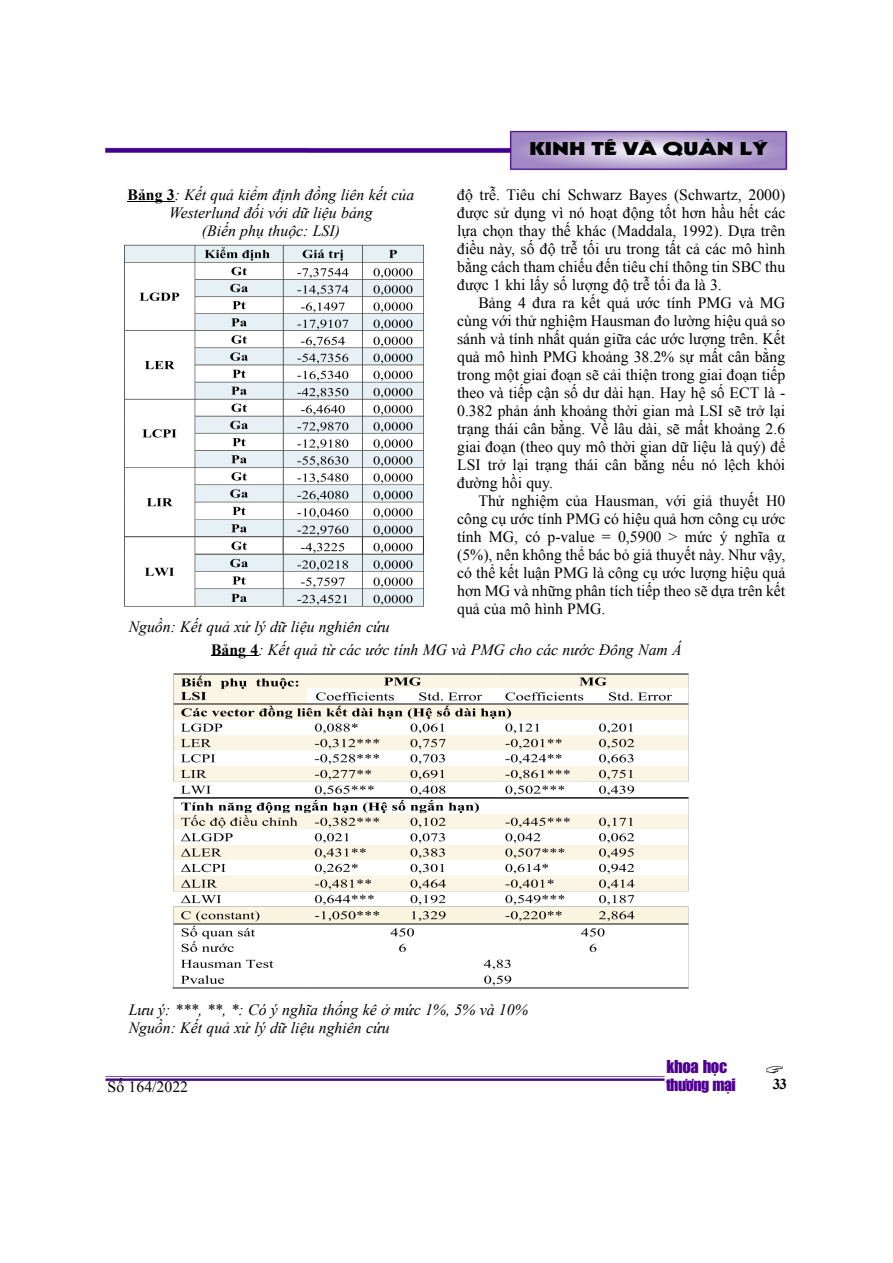
<style>
.page{position:relative;width:893px;height:1263px;background:#fff}
.page>*{position:absolute;margin:0;border:0;box-sizing:border-box;transform-origin:0 0}
.t1{font:18px "UTM Kabel KT";color:#000;scale:1.45 1}
.t2{font:16.5px "UTM Impact";letter-spacing:-.02em;color:#4e0091}
.t3{font:15.75px/18px "Times New Roman";color:#000;text-align:justify}
.t4{font:italic 15.75px/18px "Times New Roman";color:#000}
.t5{font:15.75px "UTM Impact";letter-spacing:-.035em;color:#4e0091}
.t6{font:700 15px "Times New Roman";color:#000}
.s1{font-weight:700;font-style:normal}
</style>
<div class="page">
<img style="left:105px;top:1076px;width:560px;height:5px">
<img style="left:509px;top:130px;width:279px;height:40px">
<img style="left:105px;top:147px;width:409px;height:7px">
<div style="left:664px;top:1077px;width:82px;height:26px;background:#fff"></div>
<hr style="left:127px;top:201px;width:48px;height:1px;background:#000">
<img style="left:124px;top:244px;width:300px;height:363px">
<hr style="left:211px;top:656px;width:47px;height:1px;background:#000">
<img style="left:172px;top:673px;width:517px;height:316px">
<p class="t1" style="left:529px;top:137px;width:166px">KINH TẾ VÀ QUẢN LÝ</p>
<p class="t4" style="left:127px;top:186px;width:288px;text-align:center"><span class="s1">Bảng 3</span>: Kết quả kiểm định đồng liên kết của<br>Westerlund đối với dữ liệu bảng<br>(Biến phụ thuộc: LSI)</p>
<p class="t3" style="left:457px;top:186px;width:330px">độ trễ. Tiêu chí Schwarz Bayes (Schwartz, 2000) được sử dụng vì nó hoạt động tốt hơn hầu hết các lựa chọn thay thế khác (Maddala, 1992). Dựa trên điều này, số độ trễ tối ưu trong tất cả các mô hình bằng cách tham chiếu đến tiêu chí thông tin SBC thu được 1 khi lấy số lượng độ trễ tối đa là 3.</p>
<p class="t3" style="left:457px;top:294px;width:330px;text-indent:21px">Bảng 4 đưa ra kết quả ước tính PMG và MG cùng với thử nghiệm Hausman đo lường hiệu quả so sánh và tính nhất quán giữa các ước lượng trên. Kết quả mô hình PMG khoảng 38.2% sự mất cân bằng trong một giai đoạn sẽ cải thiện trong giai đoạn tiếp theo và tiếp cận số dư dài hạn. Hay hệ số ECT là - 0.382 phản ánh khoảng thời gian mà LSI sẽ trở lại trạng thái cân bằng. Về lâu dài, sẽ mất khoảng 2.6 giai đoạn (theo quy mô thời gian dữ liệu là quý) để LSI trở lại trạng thái cân bằng nếu nó lệch khỏi đường hồi quy.</p>
<p class="t3" style="left:457px;top:492px;width:330px;text-indent:21px">Thử nghiệm của Hausman, với giả thuyết H0 công cụ ước tính PMG có hiệu quả hơn công cụ ước tính MG, có p-value = 0,5900 &gt; mức ý nghĩa α (5%), nên không thể bác bỏ giả thuyết này. Như vậy, có thể kết luận PMG là công cụ ước lượng hiệu quả hơn MG và những phân tích tiếp theo sẽ dựa trên kết quả của mô hình PMG.</p>
<p class="t4" style="left:211px;top:615px;width:472px;line-height:22.8px;text-indent:-82px">Nguồn: Kết quả xử lý dữ liệu nghiên cứu<br><span class="s1">Bảng 4</span>: Kết quả từ các ước tính MG và PMG cho các nước Đông Nam Á</p>
<p class="t4" style="left:129px;top:1000px;width:400px">Lưu ý: ***, **, *: Có ý nghĩa thống kê ở mức 1%, 5% và 10%<br>Nguồn: Kết quả xử lý dữ liệu nghiên cứu</p>
<p class="t3" style="left:108px;top:1078px;width:82px">Số 164/2022</p>
<p class="t2" style="left:666px;top:1055px;width:62px">khoa học</p>
<p class="t5" style="left:666px;top:1074px;width:71px">thương mại</p>
<p class="t6" style="left:772px;top:1076px;width:16px">33</p>
</div>
